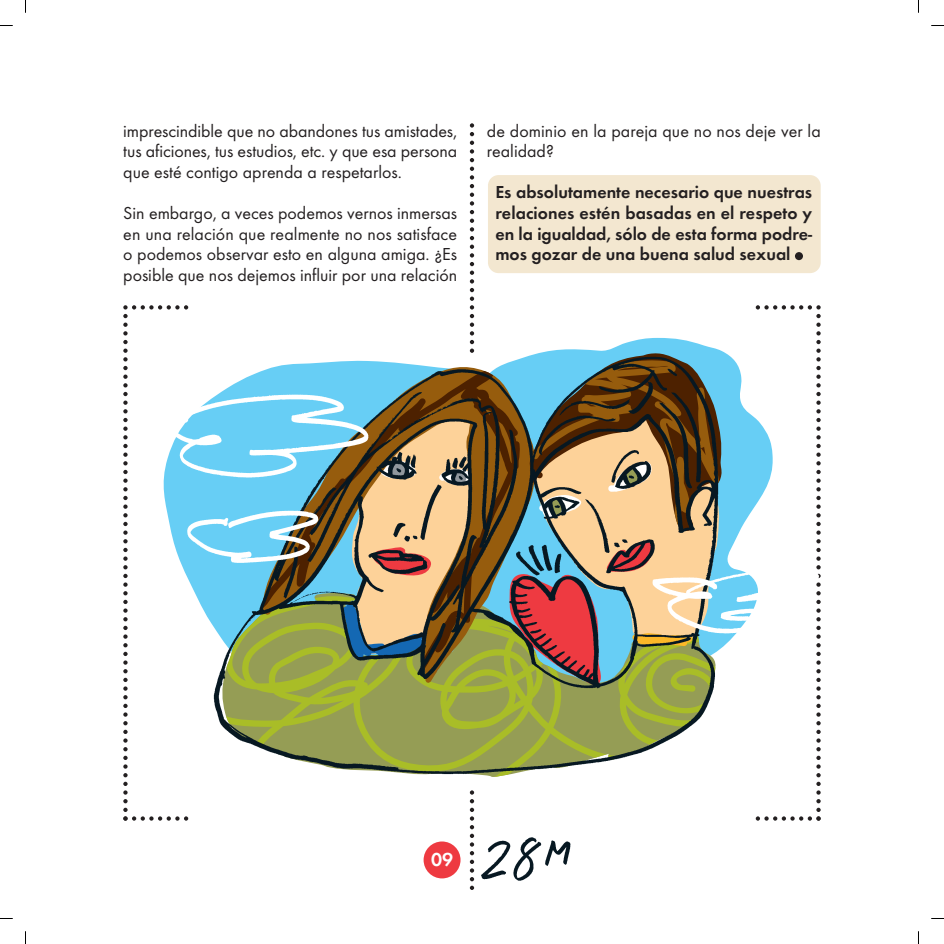
<style>
.page{position:relative;width:944px;height:944px;background:#fff}
.page>*{position:absolute;margin:0;border:0;box-sizing:border-box;transform-origin:0 0}
.t1{font:600 19.5px "Futura T";color:#fff}
.t2{font:18px/20.5px "Futura T";color:#231f20;text-align:justify}
.t3{font:600 18px/20.5px "Futura T";color:#231f20;text-align:justify}
</style>
<div class="page">
<svg style="left:0;top:918px;width:13px;height:1px"></svg>
<svg style="left:25px;top:931px;width:1px;height:13px"></svg>
<svg style="left:0;top:25px;width:13px;height:1px"></svg>
<svg style="left:25px;top:0;width:1px;height:13px"></svg>
<svg style="left:931px;top:25px;width:13px;height:1px"></svg>
<svg style="left:918px;top:0;width:1px;height:13px"></svg>
<svg style="left:931px;top:918px;width:13px;height:1px"></svg>
<svg style="left:918px;top:931px;width:1px;height:13px"></svg>
<div style="left:488px;top:175px;width:333px;height:98px;background:#f3e7d0;border-radius:11px"></div>
<div style="left:795px;top:252px;width:8px;height:8px;background:#231f20;border-radius:50%"></div>
<img style="left:481px;top:837px;width:90px;height:44px">
<div style="left:424px;top:841px;width:37px;height:37px;background:#ee3a41;border-radius:50%"></div>
<svg style="left:470px;top:123px;width:4px;height:213px"></svg>
<svg style="left:123px;top:305px;width:65px;height:516px"></svg>
<svg style="left:756px;top:305px;width:65px;height:516px"></svg>
<svg style="left:160px;top:338px;width:614px;height:379px"></svg>
<img style="left:200px;top:346px;width:538px;height:431px">
<img style="left:166px;top:392px;width:204px;height:89px">
<img style="left:184px;top:508px;width:136px;height:58px">
<img style="left:649px;top:564px;width:172px;height:73px">
<svg style="left:470px;top:790px;width:4px;height:100px"></svg>
<p class="t2" style="left:123px;top:122px;width:335px">imprescindible que no abandones tus amistades, tus aficiones, tus estudios, etc. y que esa persona que esté contigo aprenda a respetarlos.</p>
<p class="t2" style="left:123px;top:204px;width:335px">Sin embargo, a veces podemos vernos inmersas en una relación que realmente no nos satisface o podemos observar esto en alguna amiga. ¿Es posible que nos dejemos influir por una relación</p>
<p class="t2" style="left:487px;top:122px;width:335px">de dominio en la pareja que no nos deje ver la realidad?</p>
<p class="t3" style="left:495px;top:183px;width:318px">Es absolutamente necesario que nuestras relaciones estén basadas en el respeto y en la igualdad, sólo de esta forma podre&shy;mos gozar de una buena salud sexual</p>
<p class="t1" style="left:431px;top:852px;width:24px">09</p>
</div>
